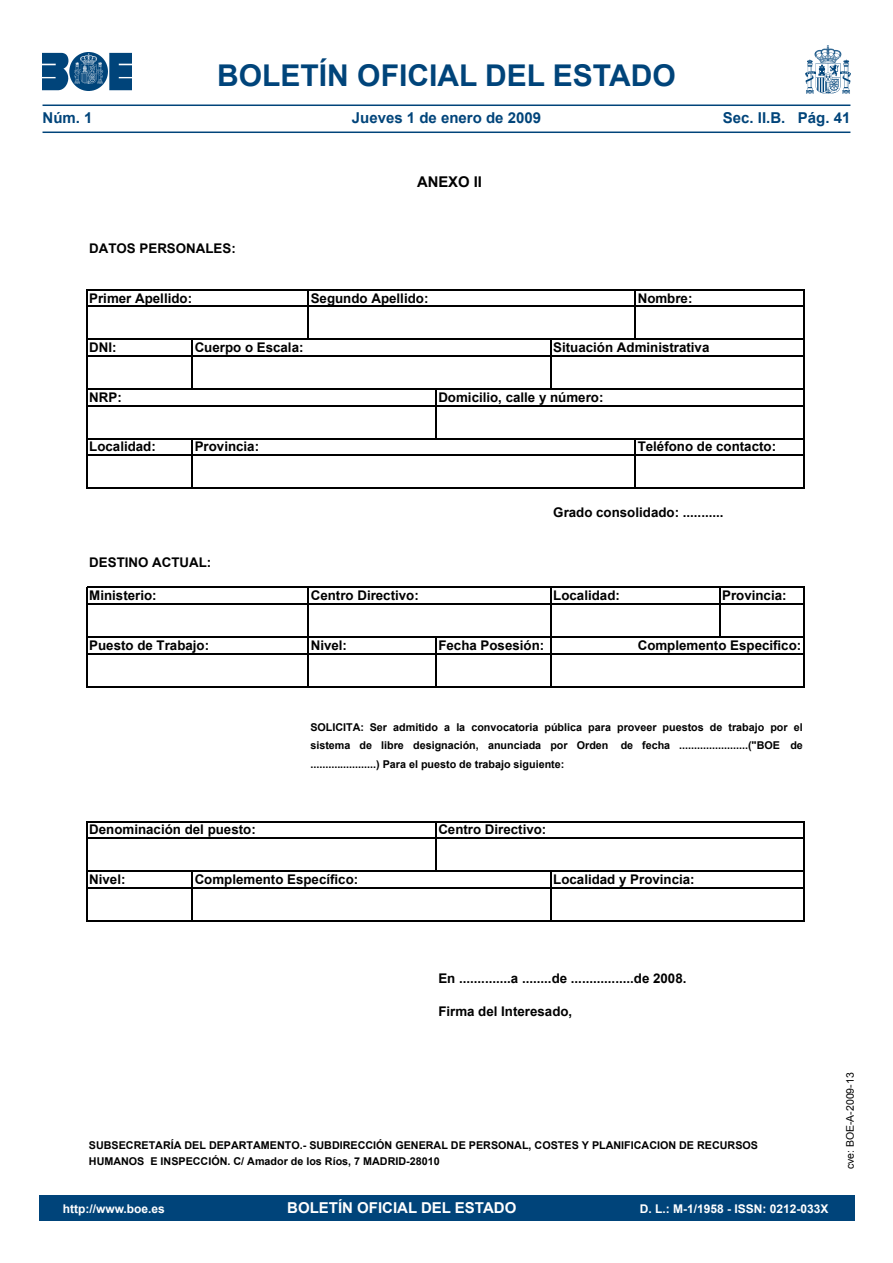
<style>
.page{position:relative;width:893px;height:1263px;background:#fff}
.page>*{position:absolute;margin:0;border:0;box-sizing:border-box;transform-origin:0 0}
.t1{font:700 30px "Arial";color:#00447a}
.t2{font:700 15px "Arial";color:#00447a}
.t3{font:700 15px "Arial";color:#fff}
.t4{font:700 14.85px "Arial";color:#000}
.t5{font:700 13.35px "Arial";color:#000}
.t6{font:700 12px "Arial";color:#fff}
.t7{font:700 10.8px/18.6px "Arial";color:#000;text-align:justify}
.t8{font:10.5px "Arial";color:#000}
</style>
<div class="page">
<img style="left:43px;top:53px;width:89px;height:37px">
<img style="left:805px;top:46px;width:45px;height:47px">
<hr style="left:43px;top:104px;width:807px;height:2px;background:#00447a">
<hr style="left:43px;top:132px;width:807px;height:1px;background:#00447a">
<hr style="left:191px;top:340px;width:2px;height:50px;background:#000">
<hr style="left:634px;top:290px;width:2px;height:50px;background:#000">
<hr style="left:86px;top:289px;width:1px;height:200px;background:#000">
<hr style="left:308px;top:290px;width:1px;height:50px;background:#000">
<hr style="left:550px;top:340px;width:1px;height:50px;background:#000">
<hr style="left:803px;top:290px;width:2px;height:199px;background:#000">
<hr style="left:435px;top:390px;width:1px;height:49px;background:#000">
<hr style="left:86px;top:587px;width:1px;height:100px;background:#000">
<hr style="left:435px;top:638px;width:1px;height:49px;background:#000">
<hr style="left:803px;top:588px;width:2px;height:99px;background:#000">
<hr style="left:191px;top:439px;width:2px;height:50px;background:#000">
<hr style="left:550px;top:588px;width:1px;height:99px;background:#000">
<hr style="left:86px;top:821px;width:1px;height:100px;background:#000">
<hr style="left:308px;top:588px;width:1px;height:99px;background:#000">
<hr style="left:634px;top:439px;width:2px;height:50px;background:#000">
<hr style="left:803px;top:822px;width:2px;height:99px;background:#000">
<hr style="left:191px;top:872px;width:2px;height:49px;background:#000">
<hr style="left:550px;top:872px;width:1px;height:49px;background:#000">
<hr style="left:435px;top:822px;width:1px;height:50px;background:#000">
<hr style="left:719px;top:588px;width:1px;height:50px;background:#000">
<hr style="left:87px;top:289px;width:718px;height:1px;background:#000">
<hr style="left:87px;top:306px;width:718px;height:1px;background:#000">
<hr style="left:87px;top:339px;width:718px;height:1px;background:#000">
<hr style="left:87px;top:355px;width:718px;height:2px;background:#000">
<hr style="left:87px;top:388px;width:718px;height:2px;background:#000">
<hr style="left:87px;top:405px;width:718px;height:1px;background:#000">
<hr style="left:87px;top:438px;width:718px;height:1px;background:#000">
<hr style="left:87px;top:454px;width:718px;height:2px;background:#000">
<hr style="left:87px;top:488px;width:718px;height:1px;background:#000">
<hr style="left:87px;top:587px;width:718px;height:1px;background:#000">
<hr style="left:87px;top:603px;width:718px;height:2px;background:#000">
<hr style="left:87px;top:636px;width:718px;height:2px;background:#000">
<hr style="left:87px;top:653px;width:718px;height:1px;background:#000">
<hr style="left:87px;top:686px;width:718px;height:1px;background:#000">
<hr style="left:87px;top:821px;width:718px;height:1px;background:#000">
<hr style="left:87px;top:838px;width:718px;height:1px;background:#000">
<hr style="left:87px;top:871px;width:718px;height:1px;background:#000">
<hr style="left:87px;top:887px;width:718px;height:1px;background:#000">
<hr style="left:87px;top:920px;width:718px;height:1px;background:#000">
<div style="left:39px;top:1195px;width:815px;height:25px;background:#00447a"></div>
<h1 class="t1" style="left:217px;top:55px;width:460px">BOLETÍN OFICIAL DEL ESTADO</h1>
<p class="t2" style="left:43px;top:108px;width:52px">Núm. 1</p>
<p class="t2" style="left:352px;top:108px;width:191px">Jueves 1 de enero de 2009</p>
<p class="t2" style="left:723px;top:108px;width:129px">Sec. II.B. Pág. 41</p>
<p class="t4" style="left:417px;top:172px;width:67px">ANEXO II</p>
<p class="t5" style="left:89px;top:239px;width:148px">DATOS PERSONALES:</p>
<p class="t5" style="left:89px;top:289px;width:104px">Primer Apellido:</p>
<p class="t5" style="left:311px;top:289px;width:119px">Segundo Apellido:</p>
<p class="t5" style="left:638px;top:289px;width:56px">Nombre:</p>
<p class="t5" style="left:89px;top:339px;width:29px">DNI:</p>
<p class="t5" style="left:195px;top:339px;width:110px">Cuerpo o Escala:</p>
<p class="t5" style="left:553px;top:339px;width:158px">Situación Administrativa</p>
<p class="t5" style="left:89px;top:388px;width:34px">NRP:</p>
<p class="t5" style="left:438px;top:388px;width:167px">Domicilio, calle y número:</p>
<p class="t5" style="left:89px;top:438px;width:68px">Localidad:</p>
<p class="t5" style="left:195px;top:438px;width:66px">Provincia:</p>
<p class="t5" style="left:638px;top:438px;width:140px">Teléfono de contacto:</p>
<p class="t5" style="left:553px;top:504px;width:172px">Grado consolidado: ...........</p>
<p class="t5" style="left:89px;top:553px;width:124px">DESTINO ACTUAL:</p>
<p class="t5" style="left:89px;top:587px;width:69px">Ministerio:</p>
<p class="t5" style="left:311px;top:587px;width:110px">Centro Directivo:</p>
<p class="t5" style="left:553px;top:587px;width:68px">Localidad:</p>
<p class="t5" style="left:722px;top:587px;width:66px">Provincia:</p>
<p class="t5" style="left:89px;top:636px;width:121px">Puesto de Trabajo:</p>
<p class="t5" style="left:311px;top:636px;width:38px">Nivel:</p>
<p class="t5" style="left:438px;top:636px;width:107px">Fecha Posesión:</p>
<p class="t5" style="left:638px;top:636px;width:165px">Complemento Especifico:</p>
<p class="t7" style="left:310px;top:718px;width:494px">SOLICITA: Ser admitido a la convocatoria pública para proveer puestos de trabajo por el sistema de libre designación, anunciada por Orden de fecha .......................("BOE de ......................) Para el puesto de trabajo siguiente:</p>
<p class="t5" style="left:89px;top:821px;width:168px">Denominación del puesto:</p>
<p class="t5" style="left:438px;top:821px;width:110px">Centro Directivo:</p>
<p class="t5" style="left:89px;top:870px;width:38px">Nivel:</p>
<p class="t5" style="left:195px;top:870px;width:165px">Complemento Específico:</p>
<p class="t5" style="left:553px;top:870px;width:143px">Localidad y Provincia:</p>
<p class="t5" style="left:438px;top:970px;width:250px">En ..............a ........de .................de 2008.</p>
<p class="t5" style="left:438px;top:1003px;width:135px">Firma del Interesado,</p>
<p class="t7" style="left:89px;top:1137px;width:671px;line-height:16.5px">SUBSECRETARÍA DEL DEPARTAMENTO.- SUBDIRECCIÓN GENERAL DE PERSONAL, COSTES Y PLANIFICACION DE RECURSOS<br>HUMANOS E INSPECCIÓN. C/ Amador de los Ríos, 7 MADRID-28010</p>
<p class="t6" style="left:63px;top:1201px;width:104px">http://www.boe.es</p>
<p class="t3" style="left:287px;top:1198px;width:231px">BOLETÍN OFICIAL DEL ESTADO</p>
<p class="t6" style="left:640px;top:1201px;width:190px">D. L.: M-1/1958 - ISSN: 0212-033X</p>
<p class="t8" style="left:843px;top:1169px;width:98px;rotate:-90deg">cve: BOE-A-2009-13</p>
</div>
